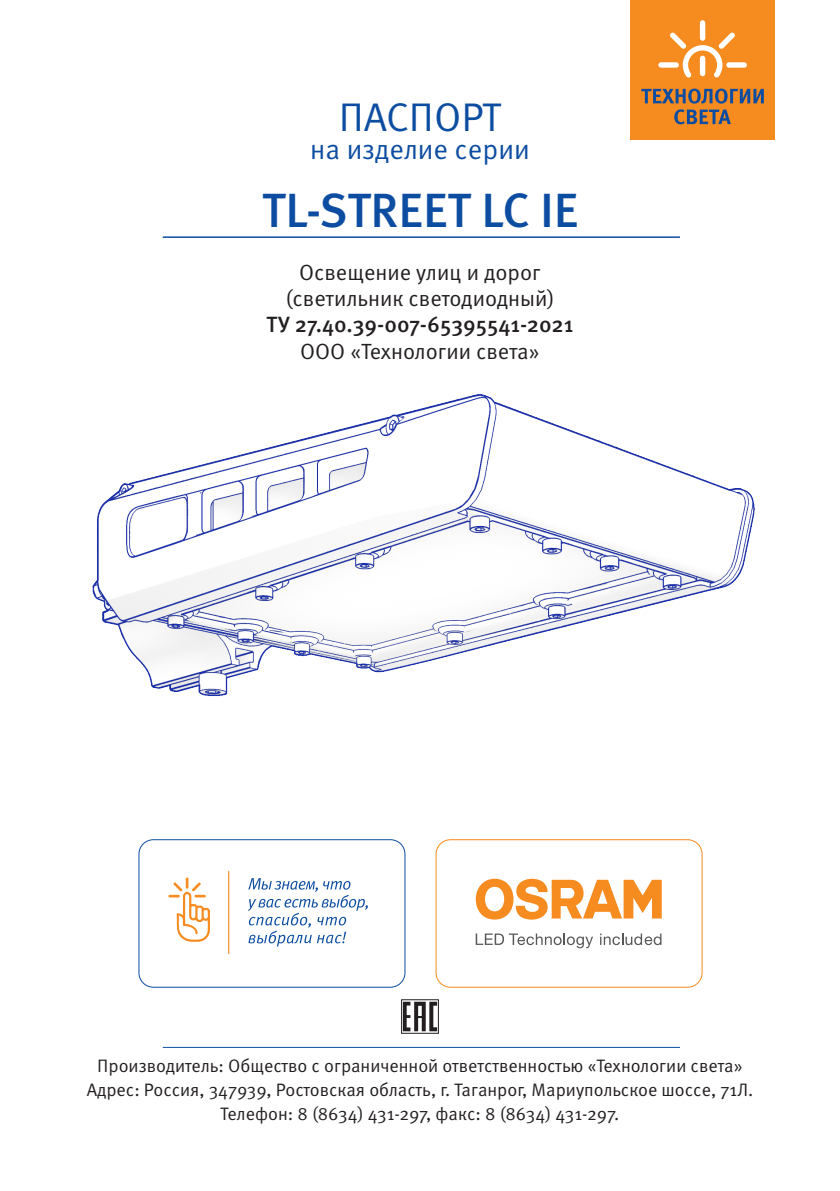
<style>
.page{position:relative;width:840px;height:1191px;background:#fff}
.page>*{position:absolute;margin:0;border:0;box-sizing:border-box;transform-origin:0 0}
.t1{font:500 48px "Meta Pro";color:#0d4da1}
.t2{font:40px "Meta Pro";color:#0d4da1}
.t3{font:28px "Meta Pro";color:#0d4da1}
.t4{font:22px "Meta Pro";color:#231f20}
.t5{font:500 22px "Meta Pro";color:#231f20}
.t6{font:18px "Meta Pro";color:#231f20}
</style>
<div class="page">
<hr style="left:163px;top:236px;width:516px;height:2px;background:#0d4da1">
<div style="left:630px;top:0;width:144px;height:140px;background:#f68b1f"></div>
<svg style="left:670px;top:32px;width:64px;height:46px"></svg>
<div style="left:699px;top:20px;width:6px;height:21px;background:#fff;border-radius:3px"></div>
<div style="left:658px;top:62px;width:20px;height:6px;background:#fff;border-radius:3px"></div>
<div style="left:726px;top:62px;width:20px;height:6px;background:#fff;border-radius:3px"></div>
<svg style="left:641px;top:89px;width:122px;height:35px"></svg>
<hr style="left:163px;top:1047px;width:516px;height:1px;background:#0d4da1">
<svg style="left:403px;top:1001px;width:33px;height:30px"></svg>
<div style="left:401px;top:999px;width:37px;height:34px;border:1px solid #231f20"></div>
<div style="left:435px;top:839px;width:267px;height:148px;border:1px solid #f68b1f;border-radius:15px"></div>
<svg style="left:475px;top:878px;width:186px;height:41px"></svg>
<svg style="left:475px;top:933px;width:117px;height:15px"></svg>
<svg style="left:600px;top:933px;width:61px;height:12px"></svg>
<div style="left:138px;top:839px;width:267px;height:148px;border:1px solid #0d4da1;border-radius:15px"></div>
<svg style="left:168px;top:877px;width:42px;height:64px"></svg>
<hr style="left:228px;top:871px;width:1px;height:83px;background:#f68b1f">
<svg style="left:248px;top:878px;width:119px;height:68px"></svg>
<img style="left:92px;top:394px;width:663px;height:302px">
<p class="t2" style="left:338px;top:91px;width:164px">ПАСПОРТ</p>
<p class="t3" style="left:310px;top:131px;width:221px">на изделие серии</p>
<p class="t1" style="left:262px;top:180px;width:317px">TL-STREET LC IE</p>
<p class="t4" style="left:299px;top:258px;width:243px">Освещение улиц и дорог</p>
<p class="t4" style="left:285px;top:284px;width:270px">(светильник светодиодный)</p>
<p class="t5" style="left:266px;top:311px;width:308px">ТУ 27.40.39-007-65395541-2021</p>
<p class="t4" style="left:300px;top:337px;width:241px">ООО «Технологии света»</p>
<p class="t6" style="left:97px;top:1054px;width:646px">Производитель: Общество с ограниченной ответственностью «Технологии света»</p>
<p class="t6" style="left:87px;top:1078px;width:667px">Адрес: Россия, 347939, Ростовская область, г. Таганрог, Мариупольское шоссе, 71Л.</p>
<p class="t6" style="left:220px;top:1102px;width:400px">Телефон: 8 (8634) 431-297, факс: 8 (8634) 431-297.</p>
</div>
